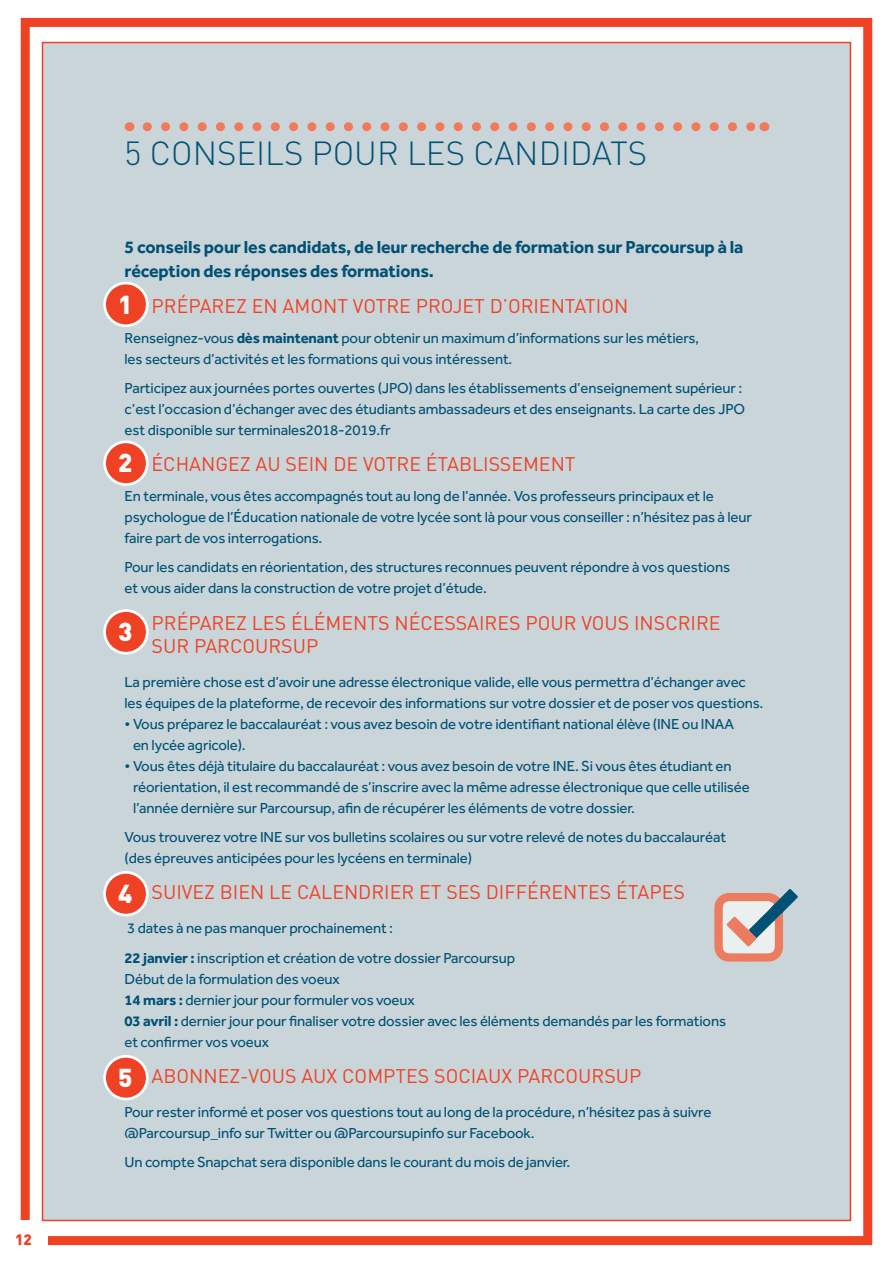
<style>
.page{position:relative;width:893px;height:1263px;background:#fff}
.page>*{position:absolute;margin:0;border:0;box-sizing:border-box;transform-origin:0 0}
.t1{font:300 33px "DIN";color:#005174}
.t2{font:900 25.65px "DIN";color:#fff}
.t3{font:19.5px "DIN";color:#ef4123}
.t4{font:700 18px/24px "Effra";letter-spacing:-.01em;color:#005174}
.t5{font:15px/21px "Effra";letter-spacing:-.01em;color:#005174}
.t6{font:900 15px "DIN";color:#ef4123}
.s1{font-weight:700}
</style>
<div class="page">
<div style="left:21px;top:18px;width:851px;height:1227px;border:9px solid #ef4123"></div>
<div style="left:9px;top:1220px;width:39px;height:43px;background:#fff"></div>
<div style="left:42px;top:42px;width:809px;height:1179px;background:#cad5da;border:2px solid #ef4123"></div>
<svg style="left:147px;top:122px;width:608px;height:9px"></svg>
<div style="left:105px;top:283px;width:42px;height:43px;background:#ef4123;border-radius:50%"></div>
<div style="left:103px;top:282px;width:46px;height:45px;border:3px solid #fff;border-radius:50%"></div>
<div style="left:105px;top:442px;width:42px;height:42px;background:#ef4123;border-radius:50%"></div>
<div style="left:103px;top:440px;width:46px;height:46px;border:3px solid #fff;border-radius:50%"></div>
<div style="left:105px;top:610px;width:42px;height:43px;background:#ef4123;border-radius:50%"></div>
<div style="left:103px;top:609px;width:46px;height:45px;border:3px solid #fff;border-radius:50%"></div>
<div style="left:105px;top:872px;width:42px;height:43px;background:#ef4123;border-radius:50%"></div>
<div style="left:103px;top:871px;width:46px;height:45px;border:3px solid #fff;border-radius:50%"></div>
<div style="left:105px;top:1056px;width:42px;height:43px;background:#ef4123;border-radius:50%"></div>
<div style="left:103px;top:1055px;width:46px;height:45px;border:3px solid #fff;border-radius:50%"></div>
<svg style="left:714px;top:889px;width:84px;height:73px"></svg>
<p class="t6" style="left:15px;top:1229px;width:18px">12</p>
<h1 class="t1" style="left:125px;top:133px;width:111px">5 CONSEILS</h1>
<h1 class="t1" style="left:312px;top:133px;width:43px">POUR</h1>
<h1 class="t1" style="left:407px;top:133px;width:19px">LES</h1>
<h1 class="t1" style="left:473px;top:133px;width:172px">CANDI DATS</h1>
<p class="t4" style="left:125px;top:235px;width:620px">5 conseils pour les candidats, de leur recherche de formation sur Parcoursup à la réception des réponses des formations.</p>
<h3 class="t3" style="left:152px;top:294px;width:145px">PRÉPAREZ EN AMONT</h3>
<h3 class="t3" style="left:353px;top:294px;width:100px">VOTRE PROJET</h3>
<h3 class="t3" style="left:490px;top:294px;width:55px">D’ORIENTATION</h3>
<p class="t5" style="left:125px;top:327px;width:576px">Renseignez-vous <span class="s1">dès maintenant</span> pour obtenir un maximum d’informations sur les métiers, les secteurs d’activités et les formations qui vous intéressent.</p>
<p class="t5" style="left:125px;top:377px;width:622px">Participez aux journées portes ouvertes (JPO) dans les établissements d’enseignement supérieur : c’est l’occasion d’échanger avec des étudiants ambassadeurs et des enseignants. La carte des JPO est disponible sur terminales2018-2019.fr</p>
<h3 class="t3" style="left:125px;top:452px;width:18px">ÉC</h3>
<h3 class="t3" style="left:176px;top:452px;width:121px">HANGEZ AU SEIN</h3>
<h3 class="t3" style="left:333px;top:452px;width:163px">DE VOTRE ÉTAB LISSEMENT</h3>
<p class="t5" style="left:125px;top:485px;width:629px">En terminale, vous êtes accompagnés tout au long de l’année. Vos professeurs principaux et le psychologue de l’Éducation nationale de votre lycée sont là pour vous conseiller : n’hésitez pas à leur faire part de vos interrogations.</p>
<p class="t5" style="left:125px;top:557px;width:607px">Pour les candidats en réorientation, des structures reconnues peuvent répondre à vos questions et vous aider dans la construction de votre projet d’étude.</p>
<h3 class="t3" style="left:152px;top:610px;width:188px">PRÉPAREZ LES ÉLÉMENTS</h3>
<h3 class="t3" style="left:394px;top:610px;width:38px">NÉCESSAI</h3>
<h3 class="t3" style="left:485px;top:610px;width:54px">RES POU</h3>
<h3 class="t3" style="left:564px;top:610px;width:31px">R VOUS</h3>
<h3 class="t3" style="left:634px;top:610px;width:12px">INSC</h3>
<h3 class="t3" style="left:678px;top:610px;width:41px">RI RE</h3>
<h3 class="t3" style="left:152px;top:634px;width:92px">SU R PARCOU</h3>
<h3 class="t3" style="left:268px;top:634px;width:26px">RSUP</h3>
<p class="t5" style="left:125px;top:671px;width:640px">La première chose est d’avoir une adresse électronique valide, elle vous permettra d’échanger avec les équipes de la plateforme, de recevoir des informations sur votre dossier et de poser vos questions.</p>
<p class="t5" style="left:133px;top:713px;width:602px;text-indent:-8px">• Vous préparez le baccalauréat : vous avez besoin de votre identifiant national élève (INE ou INAA en lycée agricole).</p>
<p class="t5" style="left:133px;top:755px;width:618px;text-indent:-8px">• Vous êtes déjà titulaire du baccalauréat : vous avez besoin de votre INE. Si vous êtes étudiant en réorientation, il est recommandé de s’inscrire avec la même adresse électronique que celle utilisée l’année dernière sur Parcoursup, afin de récupérer les éléments de votre dossier.</p>
<p class="t5" style="left:125px;top:826px;width:603px">Vous trouverez votre INE sur vos bulletins scolaires ou sur votre relevé de notes du baccalauréat (des épreuves anticipées pour les lycéens en terminale)</p>
<h3 class="t3" style="left:125px;top:880px;width:15px">SUIVE</h3>
<h3 class="t3" style="left:204px;top:880px;width:27px">Z BIEN</h3>
<h3 class="t3" style="left:269px;top:880px;width:76px">LE CALEND</h3>
<h3 class="t3" style="left:371px;top:880px;width:87px">RIER ET SES</h3>
<h3 class="t3" style="left:486px;top:880px;width:79px">DI FFÉRENTES</h3>
<h3 class="t3" style="left:616px;top:880px;width:24px">ÉTAPES</h3>
<p class="t5" style="left:125px;top:913px;width:392px;line-height:29.5px">3 dates à ne pas manquer prochainement :<br><span class="s1">22 janvier :</span> inscription et création de votre dossier Parcoursup</p>
<p class="t5" style="left:125px;top:968px;width:603px">Début de la formulation des voeux<br><span class="s1">14 mars :</span> dernier jour pour formuler vos voeux<br><span class="s1">03 avril :</span> dernier jour pour finaliser votre dossier avec les éléments demandés par les formations et confirmer vos voeux</p>
<h3 class="t3" style="left:152px;top:1063px;width:26px">ABONNE</h3>
<h3 class="t3" style="left:229px;top:1063px;width:32px">Z-VOUS</h3>
<h3 class="t3" style="left:301px;top:1063px;width:54px">AU X COMPTES</h3>
<h3 class="t3" style="left:434px;top:1063px;width:12px">SOCIAU</h3>
<h3 class="t3" style="left:501px;top:1063px;width:65px">X PARCOU</h3>
<h3 class="t3" style="left:592px;top:1063px;width:26px">RSUP</h3>
<p class="t5" style="left:125px;top:1101px;width:588px">Pour rester informé et poser vos questions tout au long de la procédure, n’hésitez pas à suivre @Parcoursup_info sur Twitter ou @Parcoursupinfo sur Facebook.</p>
<p class="t5" style="left:125px;top:1151px;width:447px">Un compte Snapchat sera disponible dans le courant du mois de janvier.</p>
<h2 class="t2" style="left:118px;top:287px;width:16px">1</h2>
<h2 class="t2" style="left:118px;top:446px;width:16px">2</h2>
<h2 class="t2" style="left:118px;top:614px;width:16px">3</h2>
<h2 class="t2" style="left:118px;top:876px;width:16px">4</h2>
<h2 class="t2" style="left:118px;top:1060px;width:16px">5</h2>
</div>
